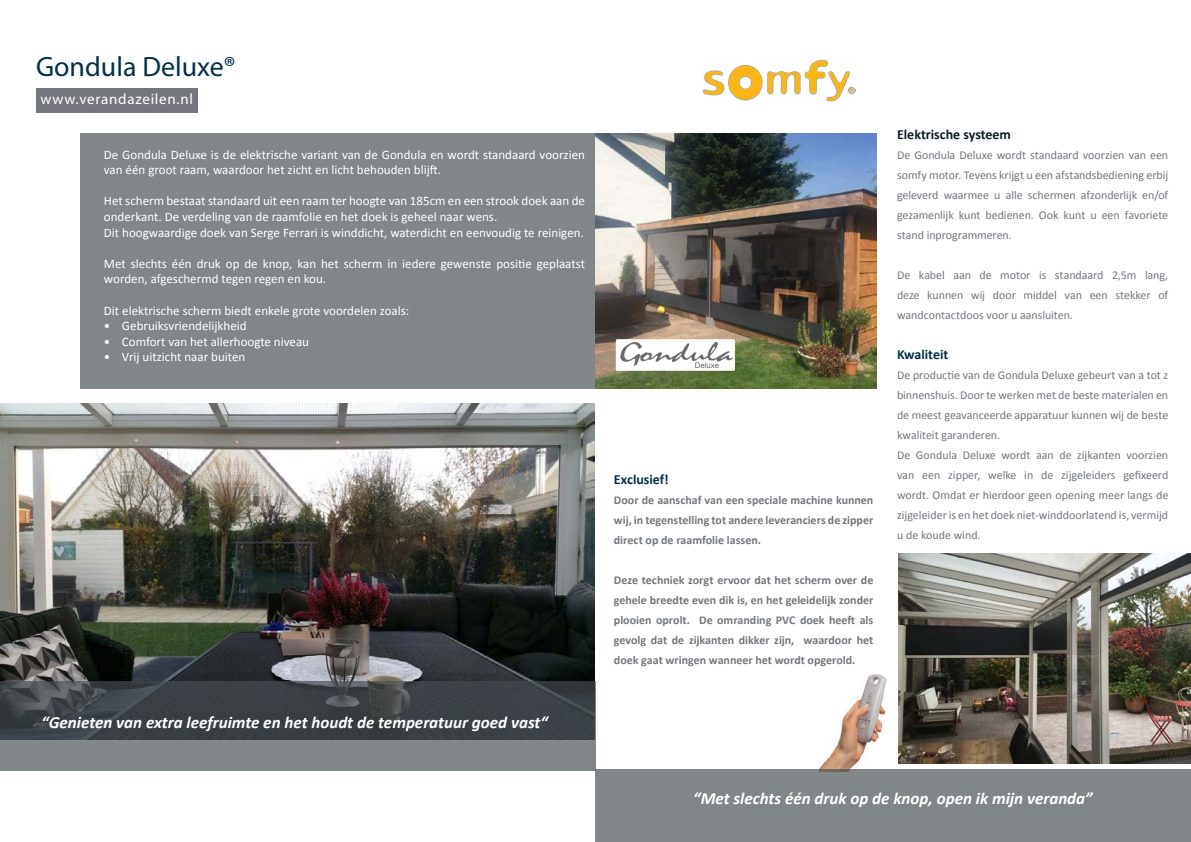
<style>
.page{position:relative;width:1191px;height:842px;background:#fff}
.page>*{position:absolute;margin:0;border:0;box-sizing:border-box;transform-origin:0 0}
.t1{font:28px "Myriad Pro";color:#063046}
.t2{font:italic 700 17px "Calibri";color:#fff}
.t3{font:15px "Myriad Pro";letter-spacing:.05em;color:#fff}
.t4{font:700 14px "Calibri";letter-spacing:-.005em;color:#063046}
.t5{font:700 14px "Calibri";color:#0e1d25}
.t6{font:13px/15.6px "Calibri";color:#fff}
.t7{font:12px/20px "Calibri";letter-spacing:-.005em;color:#74777e;text-align:justify}
.t8{font:700 12px/20px "Calibri";color:#74777e;text-align:justify}
.t9{font:7.8px "Arial";letter-spacing:.005em;color:#666}
</style>
<div class="page">
<div style="left:80px;top:133px;width:515px;height:255px;background:#818689"></div>
<img style="left:595px;top:133px;width:281px;height:255px">
<img style="left:0;top:404px;width:595px;height:278px">
<svg style="left:616px;top:339px;width:119px;height:32px"></svg>
<img style="left:635px;top:342px;width:97px;height:20px">
<img style="left:620px;top:343px;width:21px;height:22px">
<div style="left:36px;top:88px;width:161px;height:25px;background:#74777e"></div>
<img style="left:702px;top:60px;width:153px;height:41px">
<img style="left:819px;top:674px;width:86px;height:96px">
<img style="left:898px;top:553px;width:293px;height:210px">
<svg style="left:0;top:682px;width:595px;height:89px;background:#545a5d"></svg>
<div style="left:595px;top:770px;width:596px;height:72px;background:#818689"></div>
<h1 class="t1" style="left:36px;top:50px;width:201px">Gondula Deluxe®</h1>
<p class="t3" style="left:40px;top:90px;width:154px">www.verandazeilen.nl</p>
<p class="t6" style="left:104px;top:147px;width:482px">De Gondula Deluxe is de elektrische variant van de Gondula en wordt standaard voorzien van één groot raam, waardoor het zicht en licht behouden blijft.</p>
<p class="t6" style="left:104px;top:193px;width:482px">Het scherm bestaat standaard uit een raam ter hoogte van 185cm en een strook doek aan de onderkant. De verdeling van de raamfolie en het doek is geheel naar wens.<br>Dit hoogwaardige doek van Serge Ferrari is winddicht, waterdicht en eenvoudig te reinigen.</p>
<p class="t6" style="left:104px;top:256px;width:482px">Met slechts één druk op de knop, kan het scherm in iedere gewenste positie geplaatst worden, afgeschermd tegen regen en kou.</p>
<p class="t6" style="left:104px;top:303px;width:307px">Dit elektrische scherm biedt enkele grote voordelen zoals:</p>
<p class="t6" style="left:104px;top:318px;width:144px">• Gebruiksvriendelijkheid</p>
<p class="t6" style="left:104px;top:334px;width:207px">• Comfort van het allerhoogte niveau</p>
<p class="t6" style="left:104px;top:349px;width:143px">• Vrij uitzicht naar buiten</p>
<h2 class="t2" style="left:42px;top:711px;width:508px">“Genieten van extra leefruimte en het houdt de temperatuur goed vast“</h2>
<p class="t9" style="left:694px;top:360px;width:26px">Deluxe</p>
<p class="t4" style="left:614px;top:470px;width:56px">Exclusief!</p>
<p class="t8" style="left:614px;top:490px;width:261px">Door de aanschaf van een speciale machine kunnen wij, in tegenstelling tot andere leveranciers de zipper direct op de raamfolie lassen.</p>
<p class="t8" style="left:614px;top:570px;width:261px">Deze techniek zorgt ervoor dat het scherm over de gehele breedte even dik is, en het geleidelijk zonder plooien oprolt. De omranding PVC doek heeft als gevolg dat de zijkanten dikker zijn, waardoor het doek gaat wringen wanneer het wordt opgerold.</p>
<p class="t5" style="left:897px;top:125px;width:115px">Elektrische systeem</p>
<p class="t7" style="left:897px;top:145px;width:273px">De Gondula Deluxe wordt standaard voorzien van een somfy motor. Tevens krijgt u een afstandsbediening erbij geleverd waarmee u alle schermen afzonderlijk en/of gezamenlijk kunt bedienen. Ook kunt u een favoriete stand inprogrammeren.</p>
<p class="t7" style="left:897px;top:265px;width:273px">De kabel aan de motor is standaard 2,5m lang, deze kunnen wij door middel van een stekker of wandcontactdoos voor u aansluiten.</p>
<p class="t4" style="left:897px;top:345px;width:53px">Kwaliteit</p>
<p class="t7" style="left:897px;top:365px;width:273px;text-align:left">De productie van de Gondula Deluxe gebeurt van a tot z binnenshuis. Door te werken met de beste materialen en de meest geavanceerde apparatuur kunnen wij de beste kwaliteit garanderen.<br>De Gondula Deluxe wordt aan de zijkanten voorzien van een zipper, welke in de zijgeleiders gefixeerd wordt. Omdat er hierdoor geen opening meer langs de zijgeleider is en het doek niet-winddoorlatend is, vermijd u de koude wind.</p>
<h2 class="t2" style="left:693px;top:787px;width:401px">“Met slechts één druk op de knop, open ik mijn veranda”</h2>
</div>
